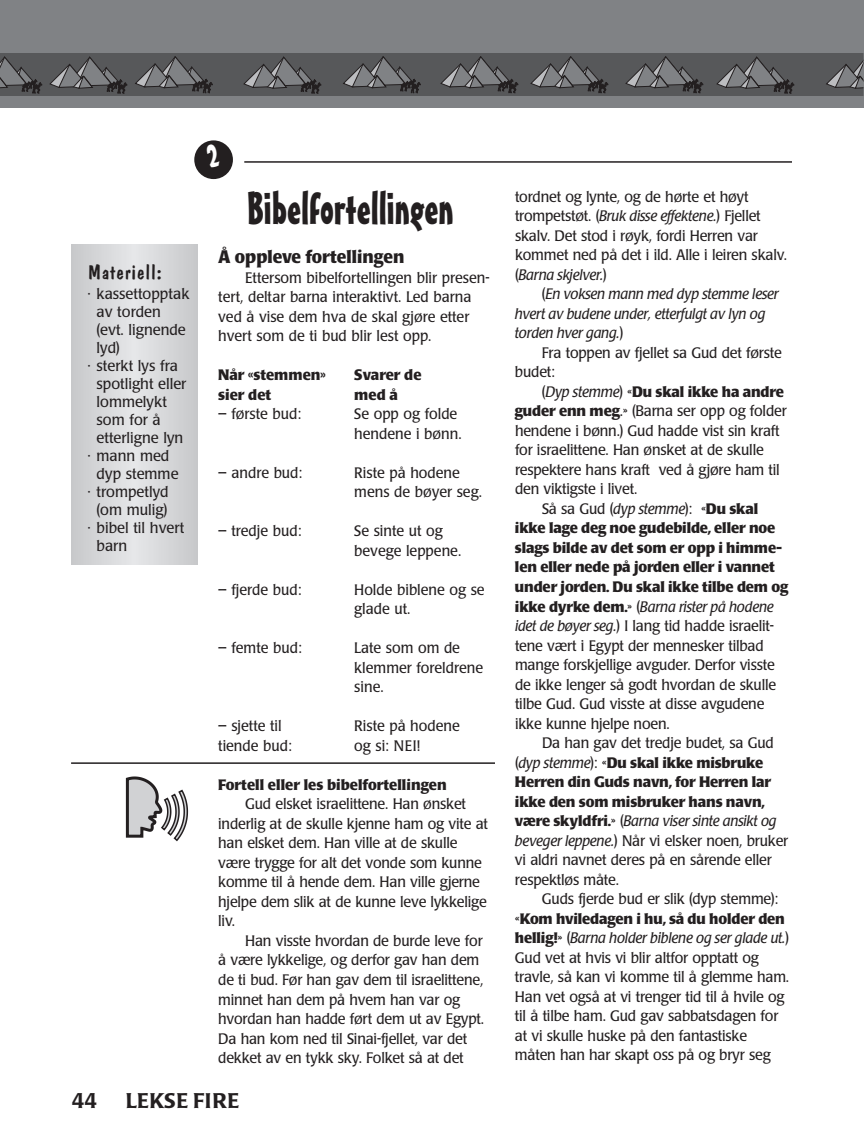
<style>
.page{position:relative;width:864px;height:1148px;background:#fff}
.page>*{position:absolute;margin:0;border:0;box-sizing:border-box;transform-origin:0 0}
.t1{font:45px "Mister Earl BT";color:#231f20}
.t2{font:500 21px "Poppl Laudatio";letter-spacing:.02em;color:#231f20}
.t3{font:21px "Dom Casual";color:#231f20;scale:1.05 1}
.t4{font:700 18px "Poppl Laudatio";color:#231f20;scale:.95 1}
.t5{font:15px/19.5px "Poppl Laudatio";letter-spacing:-.01em;color:#231f20;scale:.95 1}
.t6{font:700 15px "Poppl Laudatio";letter-spacing:-.01em;color:#231f20}
.t7{font:italic 15px/19.5px "Poppl Laudatio";letter-spacing:-.01em;color:#231f20;scale:.95 1}
.t8{font:15px "Poppl Laudatio";letter-spacing:-.01em;color:#231f20}
.s1{font-style:italic}
.s2{font-style:normal}
.s3{font-weight:400}
.s4{font-weight:400;font-style:italic}
.s5{font-weight:700}
.s6{font-weight:700;font-style:normal}
</style>
<div class="page">
<div style="left:194px;top:140px;width:39px;height:39px;background:#231f20;border-radius:50%"></div>
<hr style="left:244px;top:161px;width:548px;height:2px;background:#231f20">
<div style="left:0;top:0;width:864px;height:107px;background:#808285"></div>
<div style="left:0;top:53px;width:864px;height:43px;background:#57585a"></div>
<svg style="left:0;top:57px;width:42px;height:36px"></svg>
<svg style="left:50px;top:57px;width:77px;height:36px"></svg>
<svg style="left:135px;top:57px;width:78px;height:36px"></svg>
<svg style="left:244px;top:57px;width:77px;height:36px"></svg>
<svg style="left:343px;top:57px;width:78px;height:36px"></svg>
<svg style="left:441px;top:57px;width:77px;height:36px"></svg>
<svg style="left:531px;top:57px;width:77px;height:36px"></svg>
<svg style="left:626px;top:57px;width:77px;height:36px"></svg>
<svg style="left:717px;top:57px;width:77px;height:36px"></svg>
<svg style="left:826px;top:57px;width:38px;height:31px"></svg>
<div style="left:71px;top:245px;width:126px;height:320px;background:#c7c8ca"></div>
<div style="left:78px;top:245px;width:113px;height:320px;background:#cbccce"></div>
<div style="left:86px;top:245px;width:97px;height:320px;background:#cfd0d2"></div>
<div style="left:95px;top:245px;width:79px;height:320px;background:#d3d4d6"></div>
<div style="left:103px;top:245px;width:63px;height:320px;background:#d7d8da"></div>
<div style="left:111px;top:245px;width:47px;height:320px;background:#dbdcde"></div>
<div style="left:119px;top:245px;width:30px;height:320px;background:#dfe0e2"></div>
<div style="left:128px;top:245px;width:13px;height:320px;background:#e3e4e6"></div>
<hr style="left:71px;top:762px;width:424px;height:2px;background:#231f20">
<svg style="left:126px;top:776px;width:63px;height:66px"></svg>
<h2 class="t3" style="left:88px;top:263px;width:73px">Materiell:</h2>
<p class="t8" style="left:88px;top:287px;width:104px">· kassettopptak</p>
<p class="t8" style="left:97px;top:305px;width:66px">av torden</p>
<p class="t8" style="left:97px;top:323px;width:91px">(evt. lignende</p>
<p class="t8" style="left:97px;top:341px;width:25px">lyd)</p>
<p class="t8" style="left:88px;top:359px;width:92px">· sterkt lys fra</p>
<p class="t8" style="left:97px;top:377px;width:91px">spotlight eller</p>
<p class="t8" style="left:97px;top:395px;width:72px">lommelykt</p>
<p class="t8" style="left:97px;top:413px;width:66px">som for å</p>
<p class="t8" style="left:97px;top:431px;width:88px">etterligne lyn</p>
<p class="t8" style="left:88px;top:449px;width:83px">· mann med</p>
<p class="t8" style="left:97px;top:467px;width:83px">dyp stemme</p>
<p class="t8" style="left:88px;top:485px;width:83px">· trompetlyd</p>
<p class="t8" style="left:97px;top:503px;width:72px">(om mulig)</p>
<p class="t8" style="left:88px;top:521px;width:98px">· bibel til hvert</p>
<p class="t8" style="left:97px;top:539px;width:32px">barn</p>
<h1 class="t1" style="left:247px;top:192px;width:209px">Bibelfortellingen</h1>
<p class="t4" style="left:218px;top:249px;width:198px">Å oppleve fortellingen</p>
<p class="t5" style="left:218px;top:269px;width:287px;text-indent:27px">Ettersom bibelfortellingen blir presen&shy;tert, deltar barna interaktivt. Led barna ved å vise dem hva de skal gjøre etter hvert som de ti bud blir lest opp.</p>
<p class="t6" style="left:218px;top:369px;width:109px">Når «stemmen»</p>
<p class="t6" style="left:354px;top:369px;width:69px">Svarer de</p>
<p class="t6" style="left:218px;top:388px;width:55px">sier det</p>
<p class="t6" style="left:354px;top:388px;width:45px">med å</p>
<p class="t5" style="left:218px;top:406px;width:89px">– første bud:</p>
<p class="t5" style="left:354px;top:406px;width:115px">Se opp og folde hendene i bønn.</p>
<p class="t5" style="left:218px;top:464px;width:90px">– andre bud:</p>
<p class="t5" style="left:354px;top:464px;width:136px">Riste på hodene mens de bøyer seg.</p>
<p class="t5" style="left:218px;top:523px;width:89px">– tredje bud:</p>
<p class="t5" style="left:354px;top:523px;width:114px">Se sinte ut og bevege leppene.</p>
<p class="t5" style="left:218px;top:581px;width:89px">– fjerde bud:</p>
<p class="t5" style="left:354px;top:581px;width:139px">Holde biblene og se glade ut.</p>
<p class="t5" style="left:218px;top:640px;width:90px">– femte bud:</p>
<p class="t5" style="left:354px;top:640px;width:137px">Late som om de klemmer foreldrene sine.</p>
<p class="t5" style="left:218px;top:718px;width:68px">– sjette til</p>
<p class="t5" style="left:354px;top:718px;width:113px">Riste på hodene</p>
<p class="t5" style="left:218px;top:737px;width:79px">tiende bud:</p>
<p class="t5" style="left:354px;top:737px;width:71px">og si: NEI!</p>
<p class="t6" style="left:218px;top:778px;width:230px">Fortell eller les bibelfortellingen</p>
<p class="t5" style="left:218px;top:796px;width:285px;text-indent:27px">Gud elsket israelittene. Han ønsket inderlig at de skulle kjenne ham og vite at han elsket dem. Han ville at de skulle være trygge for alt det vonde som kunne komme til å hende dem. Han ville gjerne hjelpe dem slik at de kunne leve lykkelige liv.</p>
<p class="t5" style="left:218px;top:932px;width:281px;text-indent:27px">Han visste hvordan de burde leve for å være lykkelige, og derfor gav han dem de ti bud. Før han gav dem til israelittene, minnet han dem på hvem han var og hvordan han hadde ført dem ut av Egypt.<br>Da han kom ned til Sinai-fjellet, var det dekket av en tykk sky. Folket så at det</p>
<h2 class="t2" style="left:72px;top:1091px;width:27px">44</h2>
<h2 class="t2" style="left:126px;top:1091px;width:115px">LEKSE FIRE</h2>
<p class="t5" style="left:515px;top:188px;width:288px">tordnet og lynte, og de hørte et høyt trompetstøt. (<span class="s1">Bruk disse effektene.</span>) Fjellet skalv. Det stod i røyk, fordi Herren var kommet ned på det i ild. Alle i leiren skalv. (<span class="s1">Barna skjelver.</span>)</p>
<p class="t7" style="left:515px;top:286px;width:279px;text-indent:27px"><span class="s2">(</span>En voksen mann med dyp stemme leser hvert av budene under, etterfulgt av lyn og torden hver gang.<span class="s2">)</span></p>
<p class="t5" style="left:515px;top:344px;width:282px;text-indent:27px">Fra toppen av fjellet sa Gud det første budet:</p>
<p class="t6" style="left:542px;top:385px;width:243px"><span class="s3">(</span><span class="s4">Dyp stemme</span><span class="s3">) «</span>Du skal ikke ha andre</p>
<p class="t5" style="left:515px;top:403px;width:288px"><span class="s5">guder enn meg</span>.» (Barna ser opp og folder</p>
<p class="t5" style="left:515px;top:422px;width:280px">hendene i bønn.) Gud hadde vist sin kraft</p>
<p class="t5" style="left:515px;top:442px;width:263px">for israelittene. Han ønsket at de skulle</p>
<p class="t5" style="left:515px;top:461px;width:280px">respektere hans kraft ved å gjøre ham til</p>
<p class="t5" style="left:515px;top:481px;width:130px">den viktigste i livet.</p>
<p class="t5" style="left:542px;top:500px;width:229px">Så sa Gud (<span class="s1">dyp stemme</span>): «<span class="s5">Du skal</span></p>
<p class="t6" style="left:515px;top:522px;width:262px">ikke lage deg noe gudebilde, eller noe</p>
<p class="t6" style="left:515px;top:541px;width:269px">slags bilde av det som er opp i himme-</p>
<p class="t6" style="left:515px;top:561px;width:261px">len eller nede på jorden eller i vannet</p>
<p class="t6" style="left:515px;top:580px;width:275px">under jorden. Du skal ikke tilbe dem og</p>
<p class="t7" style="left:515px;top:598px;width:274px"><span class="s6">ikke dyrke dem.</span><span class="s2">» (</span>Barna rister på hodene</p>
<p class="t5" style="left:515px;top:617px;width:274px"><span class="s1">idet de bøyer seg.</span>) I lang tid hadde israelit-</p>
<p class="t5" style="left:515px;top:637px;width:263px">tene vært i Egypt der mennesker tilbad</p>
<p class="t5" style="left:515px;top:656px;width:275px">mange forskjellige avguder. Derfor visste</p>
<p class="t5" style="left:515px;top:676px;width:276px">de ikke lenger så godt hvordan de skulle</p>
<p class="t5" style="left:515px;top:695px;width:264px">tilbe Gud. Gud visste at disse avgudene</p>
<p class="t5" style="left:515px;top:715px;width:164px">ikke kunne hjelpe noen.</p>
<p class="t5" style="left:542px;top:734px;width:246px">Da han gav det tredje budet, sa Gud</p>
<p class="t6" style="left:515px;top:756px;width:250px"><span class="s3">(</span><span class="s4">dyp stemme</span><span class="s3">): «</span>Du skal ikke misbruke</p>
<p class="t6" style="left:515px;top:775px;width:258px">Herren din Guds navn, for Herren lar</p>
<p class="t6" style="left:515px;top:795px;width:251px">ikke den som misbruker hans navn,</p>
<p class="t7" style="left:515px;top:813px;width:277px"><span class="s6">være skyldfri.</span><span class="s2">» (</span>Barna viser sinte ansikt og</p>
<p class="t5" style="left:515px;top:832px;width:289px"><span class="s1">beveger leppene.</span>) Når vi elsker noen, bruker</p>
<p class="t5" style="left:515px;top:851px;width:272px">vi aldri navnet deres på en sårende eller</p>
<p class="t5" style="left:515px;top:871px;width:111px">respektløs måte.</p>
<p class="t5" style="left:542px;top:890px;width:250px">Guds fjerde bud er slik (dyp stemme):</p>
<p class="t6" style="left:515px;top:912px;width:271px"><span class="s3">«</span>Kom hviledagen i hu, så du holder den</p>
<p class="t7" style="left:515px;top:930px;width:290px"><span class="s6">hellig!</span><span class="s2">» (</span>Barna holder biblene og ser glade ut.<span class="s2">)</span></p>
<p class="t5" style="left:515px;top:949px;width:258px">Gud vet at hvis vi blir altfor opptatt og</p>
<p class="t5" style="left:515px;top:968px;width:290px">travle, så kan vi komme til å glemme ham.</p>
<p class="t5" style="left:515px;top:988px;width:285px">Han vet også at vi trenger tid til å hvile og</p>
<p class="t5" style="left:515px;top:1007px;width:279px">til å tilbe ham. Gud gav sabbatsdagen for</p>
<p class="t5" style="left:515px;top:1027px;width:246px">at vi skulle huske på den fantastiske</p>
<p class="t5" style="left:515px;top:1046px;width:271px">måten han har skapt oss på og bryr seg</p>
</div>
